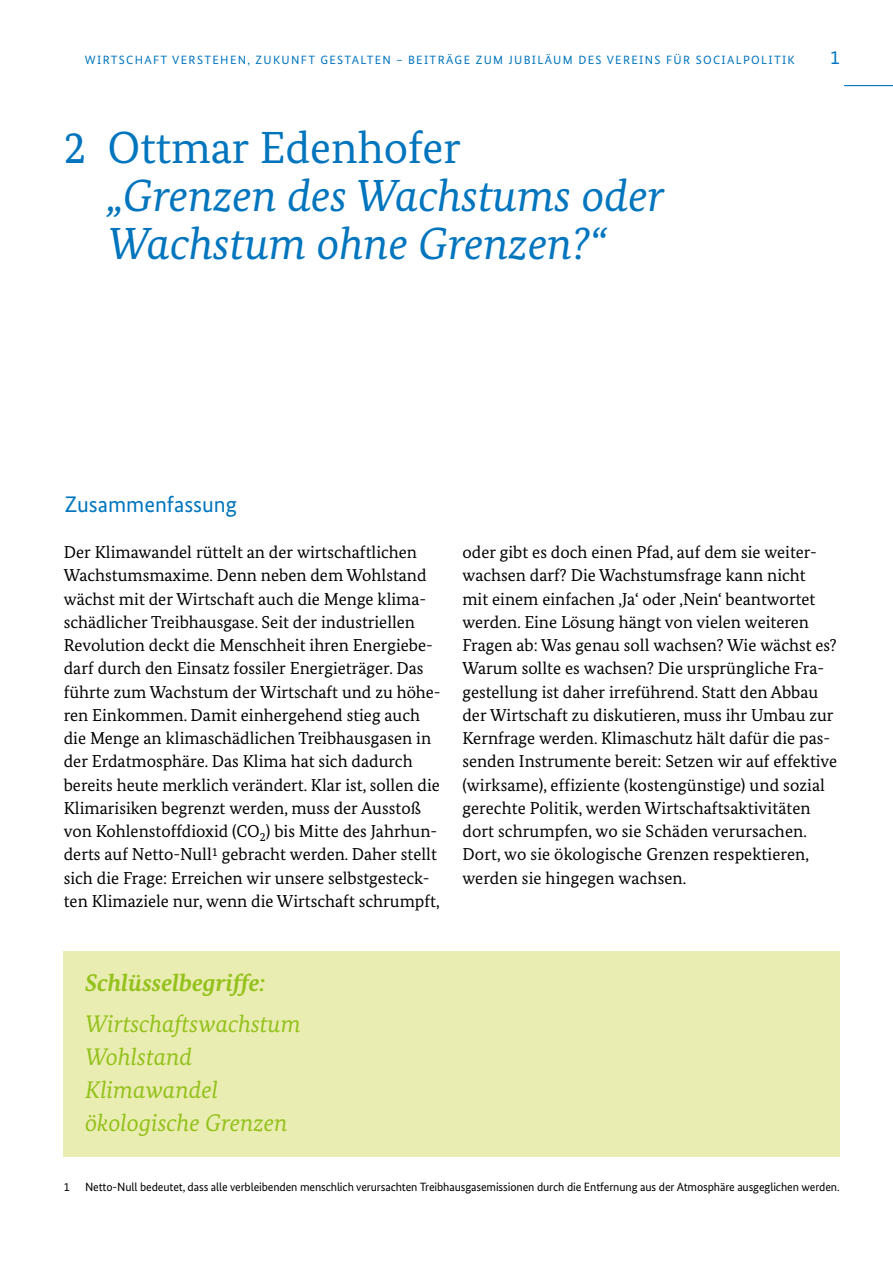
<style>
.page{position:relative;width:893px;height:1263px;background:#fff}
.page>*{position:absolute;margin:0;border:0;box-sizing:border-box;transform-origin:0 0}
.t1{font:italic 45px/48px "Bundes Serif";color:#0075be}
.t2{font:45px "Bundes Serif";color:#0075be}
.t3{font:italic 24px "Bundes Serif";color:#94c11c}
.t4{font:italic 700 24px "Bundes Serif";color:#94c11c}
.t5{font:22.5px "Bundes Sans";color:#0075be}
.t6{font:19.5px "Bundes Sans";color:#0075be}
.t7{font:17.25px/23.2px "Bundes Serif";color:#000}
.t8{font:12px "Bundes Sans";letter-spacing:-.01em;color:#000}
.t9{font:12px "Bundes Sans";letter-spacing:.11em;color:#0075be}
</style>
<div class="page">
<hr style="left:844px;top:85px;width:49px;height:1px;background:#0075be">
<div style="left:64px;top:951px;width:776px;height:206px;background:#eaedb1"></div>
<p class="t9" style="left:85px;top:53px;width:711px">WIRTSCHAFT VERSTEHEN, ZUKUNFT GESTALTEN – BEITRÄGE ZUM JUBILÄUM DES VEREINS FÜR SOCIALPOLITIK</p>
<p class="t6" style="left:830px;top:46px;width:11px">1</p>
<h2 class="t2" style="left:64px;top:120px;width:398px">2 Ottmar Edenhofer</h2>
<h2 class="t1" style="left:108px;top:171px;width:558px">„Grenzen des Wachstums oder<br>Wachstum ohne Grenzen?“</h2>
<h3 class="t5" style="left:65px;top:491px;width:174px">Zusammenfassung</h3>
<p class="t7" style="left:64px;top:540px;width:378px">Der Klimawandel rüttelt an der wirtschaftlichen Wachstumsmaxime. Denn neben dem Wohlstand wächst mit der Wirtschaft auch die Menge klima&shy;schädlicher Treibhausgase. Seit der industriellen Revolution deckt die Menschheit ihren Energiebe&shy;darf durch den Einsatz fossiler Energieträger. Das führte zum Wachstum der Wirtschaft und zu höhe&shy;ren Einkommen. Damit einhergehend stieg auch die Menge an klimaschädlichen Treibhausgasen in der Erdatmosphäre. Das Klima hat sich dadurch bereits heute merklich verändert. Klar ist, sollen die Klimarisiken begrenzt werden, muss der Ausstoß von Kohlenstoffdioxid (CO<sub>2</sub>) bis Mitte des Jahrhun&shy;derts auf Netto-Null<sup>1</sup> gebracht werden. Daher stellt sich die Frage: Erreichen wir unsere selbstgesteck&shy;ten Klimaziele nur, wenn die Wirtschaft schrumpft,</p>
<p class="t7" style="left:462px;top:540px;width:376px">oder gibt es doch einen Pfad, auf dem sie weiter&shy;wachsen darf? Die Wachstumsfrage kann nicht<br>mit einem einfachen ‚Ja‘ oder ‚Nein‘ beantwortet werden. Eine Lösung hängt von vielen weiteren Fragen ab: Was genau soll wachsen? Wie wächst es?<br>Warum sollte es wachsen? Die ursprüngliche Fra&shy;gestellung ist daher irreführend. Statt den Abbau der Wirtschaft zu diskutieren, muss ihr Umbau zur Kernfrage werden. Klimaschutz hält dafür die pas&shy;senden Instrumente bereit: Setzen wir auf effektive (wirksame), effiziente (kostengünstige) und sozial gerechte Politik, werden Wirtschaftsaktivitäten dort schrumpfen, wo sie Schäden verursachen.<br>Dort, wo sie ökologische Grenzen respektieren, werden sie hingegen wachsen.</p>
<h2 class="t4" style="left:85px;top:968px;width:182px">Schlüsselbegriffe:</h2>
<p class="t3" style="left:85px;top:1009px;width:217px">Wirtschaftswachstum</p>
<p class="t3" style="left:85px;top:1042px;width:109px">Wohlstand</p>
<p class="t3" style="left:85px;top:1075px;width:135px">Klimawandel</p>
<p class="t3" style="left:85px;top:1108px;width:204px">ökologische Grenzen</p>
<p class="t8" style="left:64px;top:1180px;width:7px">1</p>
<p class="t8" style="left:85px;top:1180px;width:756px">Netto-Null bedeutet, dass alle verbleibenden menschlich verursachten Treibhausgasemissionen durch die Entfernung aus der Atmosphäre ausgeglichen werden.</p>
</div>
